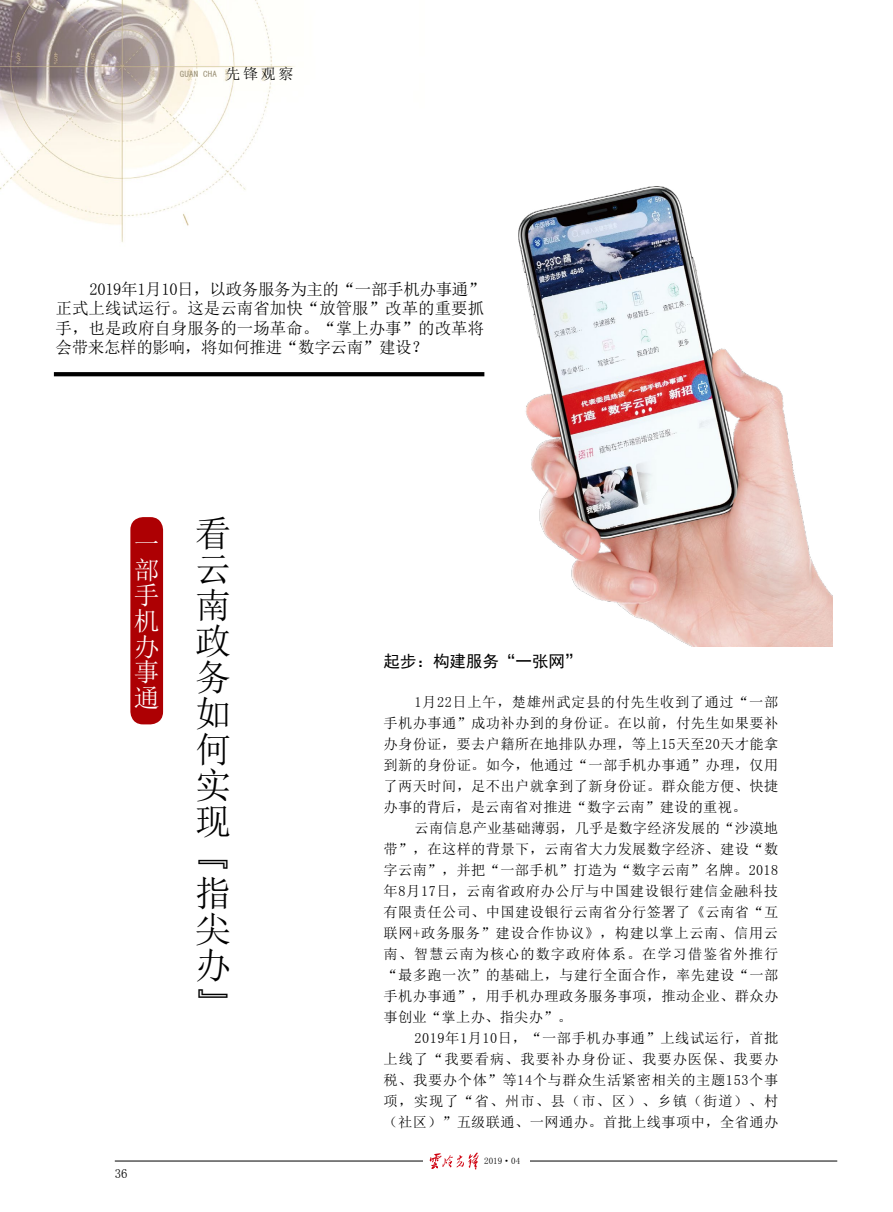
<style>
.page{position:relative;width:893px;height:1212px;background:#fff}
.page>*{position:absolute;margin:0;border:0;box-sizing:border-box;transform-origin:0 0}
.t1{font:36px/36px "Sim Sun";color:#000;text-align:justify}
.t2{font:25.8px/25.8px "Sim Sun";color:#fff;text-align:justify}
.t3{font:16.5px/19.5px "Sim Sun";color:#000;text-align:justify}
.t4{font:16.5px "Sim Hei";color:#000}
.t5{font:14.25px/21px "Sim Sun";letter-spacing:.025em;color:#000;text-align:justify}
.t6{font:12.75px "Sim Sun";color:#000}
.t7{font:9px "Sim Hei";letter-spacing:.02em;color:#9d9379}
.t8{font:9px "Sim Sun";color:#000}
.s1{font-family:"Sim Sun";font-size:15px;color:#000}
</style>
<div class="page">
<img style="left:0;top:0;width:838px;height:1170px">
<div style="left:130px;top:517px;width:33px;height:207px;background:#ad0003;border-radius:13px"></div>
<img style="left:519px;top:186px;width:314px;height:460px">
<svg style="left:54px;top:372px;width:430px;height:4px;background:#060606"></svg>
<p class="t7" style="left:180px;top:69px;width:115px">GUAN CHA <span class="s1">先锋观察</span></p>
<p class="t3" style="left:56px;top:279px;width:430px;text-indent:34px">2019年1月10日，以政务服务为主的“一部手机办事通”正式上线试运行。这是云南省加快“放管服”改革的重要抓手，也是政府自身服务的一场革命。“掌上办事”的改革将会带来怎样的影响，将如何推进“数字云南”建设？</p>
<h2 class="t2" style="left:134px;top:531px;width:26px">一部手机办事通</h2>
<h1 class="t1" style="left:195px;top:515px;width:36px">看云南政务如何实现『指尖办』</h1>
<p class="t6" style="left:115px;top:1166px;width:14px">36</p>
<p class="t4" style="left:383px;top:652px;width:199px">起步：构建服务“一张网”</p>
<p class="t5" style="left:383px;top:691px;width:396px;text-indent:31px">1月22日上午，楚雄州武定县的付先生收到了通过“一部手机办事通”成功补办到的身份证。在以前，付先生如果要补办身份证，要去户籍所在地排队办理，等上15天至20天才能拿到新的身份证。如今，他通过“一部手机办事通”办理，仅用了两天时间，足不出户就拿到了新身份证。群众能方便、快捷办事的背后，是云南省对推进“数字云南”建设的重视。</p>
<p class="t5" style="left:383px;top:817px;width:396px;text-indent:31px">云南信息产业基础薄弱，几乎是数字经济发展的“沙漠地带”，在这样的背景下，云南省大力发展数字经济、建设“数字云南”，并把“一部手机”打造为“数字云南”名牌。2018年8月17日，云南省政府办公厅与中国建设银行建信金融科技有限责任公司、中国建设银行云南省分行签署了《云南省“互联网+政务服务”建设合作协议》，构建以掌上云南、信用云南、智慧云南为核心的数字政府体系。在学习借鉴省外推行“最多跑一次”的基础上，与建行全面合作，率先建设“一部手机办事通”，用手机办理政务服务事项，推动企业、群众办事创业“掌上办、指尖办”。</p>
<p class="t5" style="left:383px;top:1027px;width:396px;text-indent:31px">2019年1月10日，“一部手机办事通”上线试运行，首批上线了“我要看病、我要补办身份证、我要办医保、我要办税、我要办个体”等14个与群众生活紧密相关的主题153个事项，实现了“省、州市、县（市、区）、乡镇（街道）、村（社区）”五级联通、一网通办。首批上线事项中，全省通办</p>
<p class="t8" style="left:484px;top:1156px;width:37px">2019·04</p>
</div>
